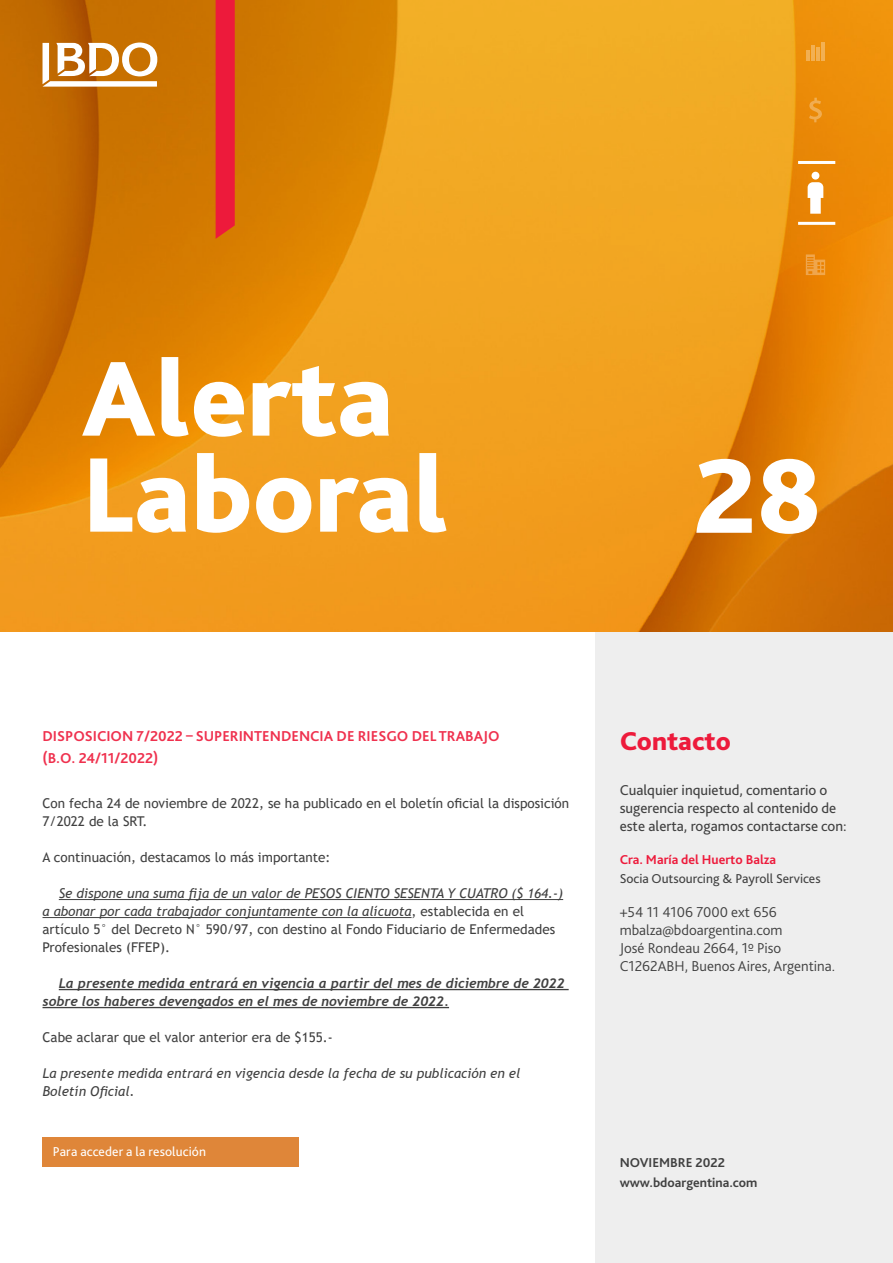
<style>
.page{position:relative;width:893px;height:1263px;background:#fff}
.page>*{position:absolute;margin:0;border:0;box-sizing:border-box;transform-origin:0 0}
.t1{font:800 111px "Bliss Pro";color:#fff}
.t2{font:800 27px "Bliss Pro";color:#ed1a3b}
.t3{font:300 15px/18px "Bliss Pro";color:#404040}
.t4{font:15px/18px "Bliss Pro";color:#404040}
.t5{font:700 15px/22.2px "Bliss Pro";color:#ef314e}
.t6{font:italic 13.5px/18px "Trebuchet MS";color:#404040}
.t7{font:13.5px/18px "Trebuchet MS";color:#404040}
.t8{font:italic 700 13.5px/18px "Trebuchet";color:#404040}
.t9{font:700 13.5px/20px "Bliss Pro";color:#404040}
.t10{font:13.5px "Bliss Pro";color:#404040}
.t11{font:13.5px "Bliss Pro";letter-spacing:.01em;color:#fff}
.t12{font:700 13.5px "Bliss Pro";color:#ed1a3b}
.s1{font-style:normal}
</style>
<div class="page">
<div style="left:595px;top:631px;width:298px;height:632px;background:#eee"></div>
<svg style="left:0;top:0;width:893px;height:631px;background:#e69013"></svg>
<svg style="left:216px;top:0;width:19px;height:239px;background:#eb1d38"></svg>
<svg style="left:809px;top:98px;width:13px;height:24px"></svg>
<hr style="left:806px;top:50px;width:4px;height:11px;background:#f1af52">
<hr style="left:811px;top:45px;width:4px;height:16px;background:#f2b053">
<hr style="left:816px;top:48px;width:4px;height:13px;background:#f2b053">
<hr style="left:821px;top:42px;width:4px;height:19px;background:#f2b053">
<div style="left:811px;top:172px;width:8px;height:8px;background:#fff;border-radius:50%"></div>
<svg style="left:808px;top:182px;width:15px;height:32px"></svg>
<svg style="left:806px;top:254px;width:19px;height:21px"></svg>
<hr style="left:798px;top:161px;width:37px;height:3px;background:#fff">
<hr style="left:798px;top:222px;width:37px;height:3px;background:#fff">
<svg style="left:82px;top:362px;width:73px;height:74px"></svg>
<svg style="left:162px;top:357px;width:82px;height:80px"></svg>
<svg style="left:253px;top:366px;width:136px;height:71px"></svg>
<svg style="left:90px;top:458px;width:96px;height:75px"></svg>
<svg style="left:197px;top:453px;width:52px;height:80px"></svg>
<svg style="left:256px;top:478px;width:55px;height:55px"></svg>
<svg style="left:320px;top:478px;width:88px;height:55px"></svg>
<svg style="left:419px;top:453px;width:27px;height:79px"></svg>
<svg style="left:43px;top:43px;width:114px;height:44px"></svg>
<hr style="left:59px;top:899px;width:504px;height:1px;background:#404040">
<hr style="left:43px;top:917px;width:369px;height:1px;background:#404040">
<hr style="left:59px;top:989px;width:510px;height:1px;background:#404040">
<hr style="left:43px;top:1007px;width:406px;height:1px;background:#404040">
<div style="left:43px;top:1137px;width:256px;height:29px;background:#df8639"></div>
<h1 class="t1" style="left:694px;top:427px;width:129px">28</h1>
<p class="t5" style="left:43px;top:725px;width:459px">DISPOSICION 7/2022 – SUPERINTENDENCIA DE RIESGO DEL TRABAJO (B.O. 24/11/2022)</p>
<p class="t7" style="left:43px;top:794px;width:528px">Con fecha 24 de noviembre de 2022, se ha publicado en el boletín oficial la disposición<br>7/2022 de la SRT.</p>
<p class="t7" style="left:43px;top:848px;width:289px">A continuación, destacamos lo más importante:</p>
<p class="t6" style="left:43px;top:884px;width:522px;text-indent:16px">Se dispone una suma fija de un valor de PESOS CIENTO SESENTA Y CUATRO ($ 164.-) a abonar por cada trabajador conjuntamente con la alícuota<span class="s1">, establecida en el artículo 5° del Decreto N° 590/97, con destino al Fondo Fiduciario de Enfermedades Profesionales (FFEP).</span></p>
<p class="t8" style="left:43px;top:974px;width:524px;text-indent:16px">La presente medida entrará en vigencia a partir del mes de diciembre de 2022 sobre los haberes devengados en el mes de noviembre de 2022.</p>
<p class="t7" style="left:43px;top:1028px;width:292px">Cabe aclarar que el valor anterior era de $155.-</p>
<p class="t6" style="left:43px;top:1064px;width:479px">La presente medida entrará en vigencia desde la fecha de su publicación en el<br>Boletín Oficial.</p>
<p class="t11" style="left:53px;top:1143px;width:155px">Para acceder a la resolución</p>
<h2 class="t2" style="left:620px;top:724px;width:113px">Contacto</h2>
<p class="t4" style="left:620px;top:780px;width:229px">Cualquier inquietud, comentario o sugerencia respecto al contenido de este alerta, rogamos contactarse con:</p>
<p class="t12" style="left:620px;top:851px;width:158px">Cra. María del Huerto Balza</p>
<p class="t10" style="left:620px;top:870px;width:202px">Socia Outsourcing &amp; Payroll Services</p>
<p class="t3" style="left:620px;top:902px;width:217px">+54 11 4106 7000 ext 656 mbalza@bdoargentina.com<br>José Rondeau 2664, 1º Piso<br>C1262ABH, Buenos Aires, Argentina.</p>
<p class="t9" style="left:620px;top:1153px;width:139px">NOVIEMBRE 2022 www.bdoargentina.com</p>
</div>
